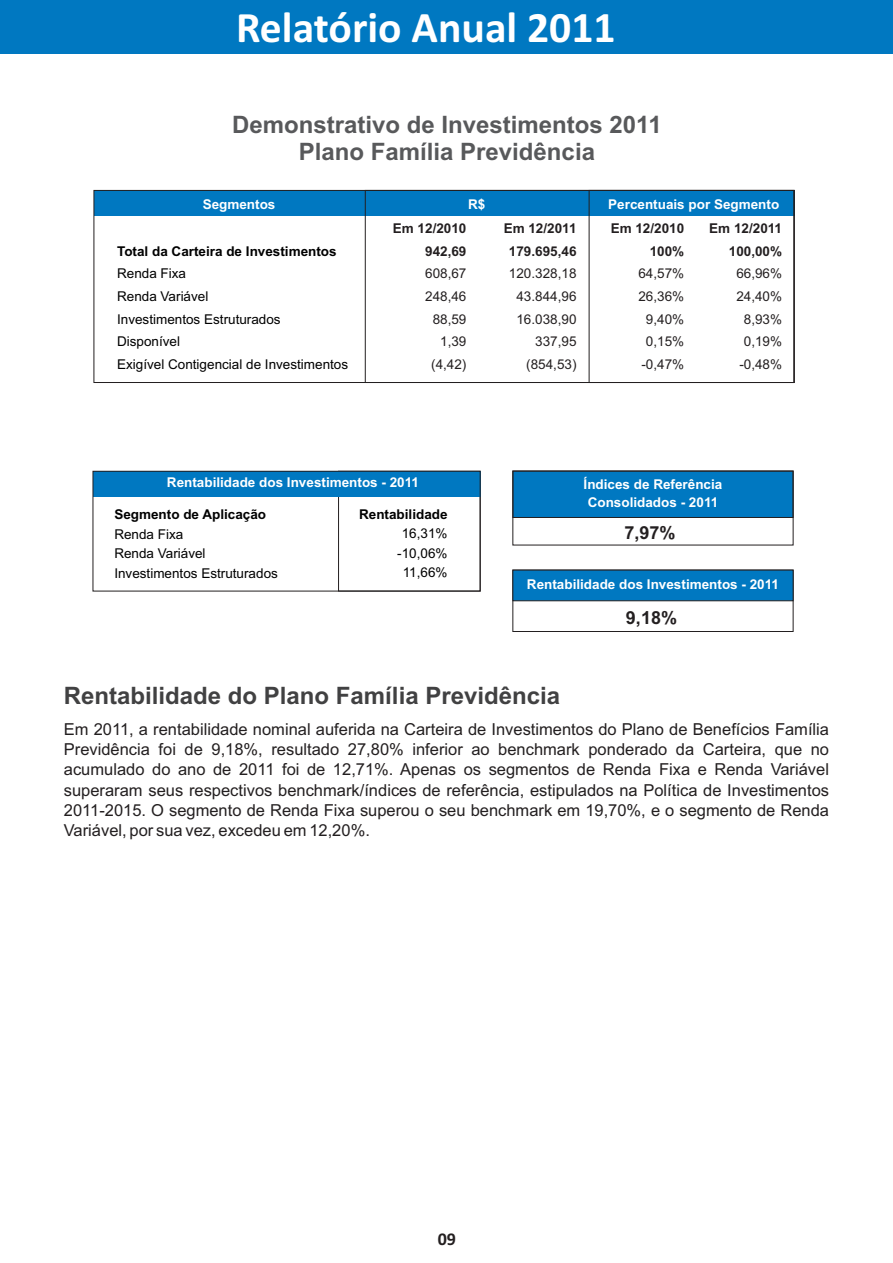
<style>
.page{position:relative;width:893px;height:1263px;background:#fff}
.page>*{position:absolute;margin:0;border:0;box-sizing:border-box;transform-origin:0 0}
.t1{font:700 43.65px "Calibri";color:#fff}
.t2{font:700 24px/26.8px "Arial";color:#58595b;text-align:center}
.t3{font:700 24px "Arial";color:#414142}
.t4{font:700 18px "Arial";color:#231f20}
.t5{font:700 18px "Calibri";color:#231f20}
.t6{font:16.5px/20.2px "Arial";color:#231f20;text-align:justify}
.t7{font:13.5px/22.6px "Arial";color:#000}
.t8{font:700 13.5px/18.1px "Arial";color:#fff;text-align:center}
.t9{font:13.5px/22.6px "Arial";color:#231f20;text-align:right}
.t10{font:700 13.5px/22.6px "Arial";color:#231f20;text-align:right}
.t11{font:700 13.5px "Arial";color:#000}
</style>
<div class="page">
<div style="left:513px;top:570px;width:280px;height:62px;border:1px solid #231f20"></div>
<svg style="left:512px;top:570px;width:281px;height:31px;background:#0274b9"></svg>
<div style="left:512px;top:471px;width:279px;height:47px;background:#0078c1"></div>
<div style="left:94px;top:190px;width:700px;height:26px;background:#0078c1"></div>
<div style="left:589px;top:190px;width:205px;height:193px;border:1px solid #231f20"></div>
<div style="left:93px;top:471px;width:387px;height:26px;background:#0078c1"></div>
<div style="left:93px;top:471px;width:387px;height:120px;border:1px solid #231f20"></div>
<div style="left:0;top:1px;width:893px;height:53px;background:#0078c1"></div>
<div style="left:513px;top:471px;width:280px;height:74px;border:1px solid #231f20"></div>
<h1 class="t1" style="left:236px;top:10px;width:381px">Relatório Anual 2011</h1>
<h2 class="t2" style="left:232px;top:114px;width:431px">Demonstrativo de Investimentos 2011<br>Plano Família Previdência</h2>
<p class="t8" style="left:203px;top:197px;width:74px">Segmentos</p>
<p class="t8" style="left:468px;top:197px;width:19px">R$</p>
<p class="t8" style="left:608px;top:197px;width:173px">Percentuais por Segmento</p>
<p class="t11" style="left:117px;top:246px;width:221px">Total da Carteira de Investimentos</p>
<p class="t7" style="left:117px;top:264px;width:233px">Renda Fixa<br>Renda Variável<br>Investimentos Estruturados<br>Disponível<br>Exigível Contigencial de Investimentos</p>
<p class="t10" style="left:393px;top:218px;width:75px">Em 12/2010<br>942,69</p>
<p class="t9" style="left:425px;top:264px;width:43px">608,67<br>248,46<br>88,59<br>1,39 (4,42)</p>
<p class="t10" style="left:504px;top:218px;width:74px;text-align:center">Em 12/2011<br>179.695,46</p>
<p class="t9" style="left:509px;top:264px;width:69px">120.328,18<br>43.844,96<br>16.038,90<br>337,95 (854,53)</p>
<p class="t10" style="left:611px;top:218px;width:75px">Em 12/2010<br>100%</p>
<p class="t9" style="left:638px;top:264px;width:47px;text-align:center">64,57%<br>26,36%<br>9,40%<br>0,15% -0,47%</p>
<p class="t10" style="left:709px;top:218px;width:74px">Em 12/2011<br>100,00%</p>
<p class="t9" style="left:736px;top:264px;width:47px;text-align:center">66,96%<br>24,40%<br>8,93%<br>0,19% -0,48%</p>
<p class="t8" style="left:167px;top:475px;width:254px">Rentabilidade dos Investimentos - 2011</p>
<p class="t11" style="left:114px;top:509px;width:153px">Segmento de Aplicação</p>
<p class="t7" style="left:114px;top:525px;width:165px;line-height:19.6px">Renda Fixa<br>Renda Variável<br>Investimentos Estruturados</p>
<p class="t11" style="left:359px;top:509px;width:90px">Rentabilidade</p>
<p class="t7" style="left:397px;top:525px;width:52px;line-height:19.6px;text-align:center">16,31% -10,06%<br>11,66%</p>
<p class="t8" style="left:584px;top:477px;width:140px">Índices de Referência<br>Consolidados - 2011</p>
<p class="t4" style="left:624px;top:526px;width:53px">7,97%</p>
<p class="t8" style="left:527px;top:577px;width:254px">Rentabilidade dos Investimentos - 2011</p>
<p class="t4" style="left:626px;top:610px;width:53px">9,18%</p>
<h2 class="t3" style="left:64px;top:686px;width:498px">Rentabilidade do Plano Família Previdência</h2>
<p class="t6" style="left:64px;top:720px;width:767px">Em 2011, a rentabilidade nominal auferida na Carteira de Investimentos do Plano de Benefícios Família Previdência foi de 9,18%, resultado 27,80% inferior ao benchmark ponderado da Carteira, que no acumulado do ano de 2011 foi de 12,71%. Apenas os segmentos de Renda Fixa e Renda Variável superaram seus respectivos benchmark/índices de referência, estipulados na Política de Investimentos 2011-2015. O segmento de Renda Fixa superou o seu benchmark em 19,70%, e o segmento de Renda Variável, por sua vez, excedeu em 12,20%.</p>
<p class="t5" style="left:438px;top:1231px;width:20px">09</p>
</div>
